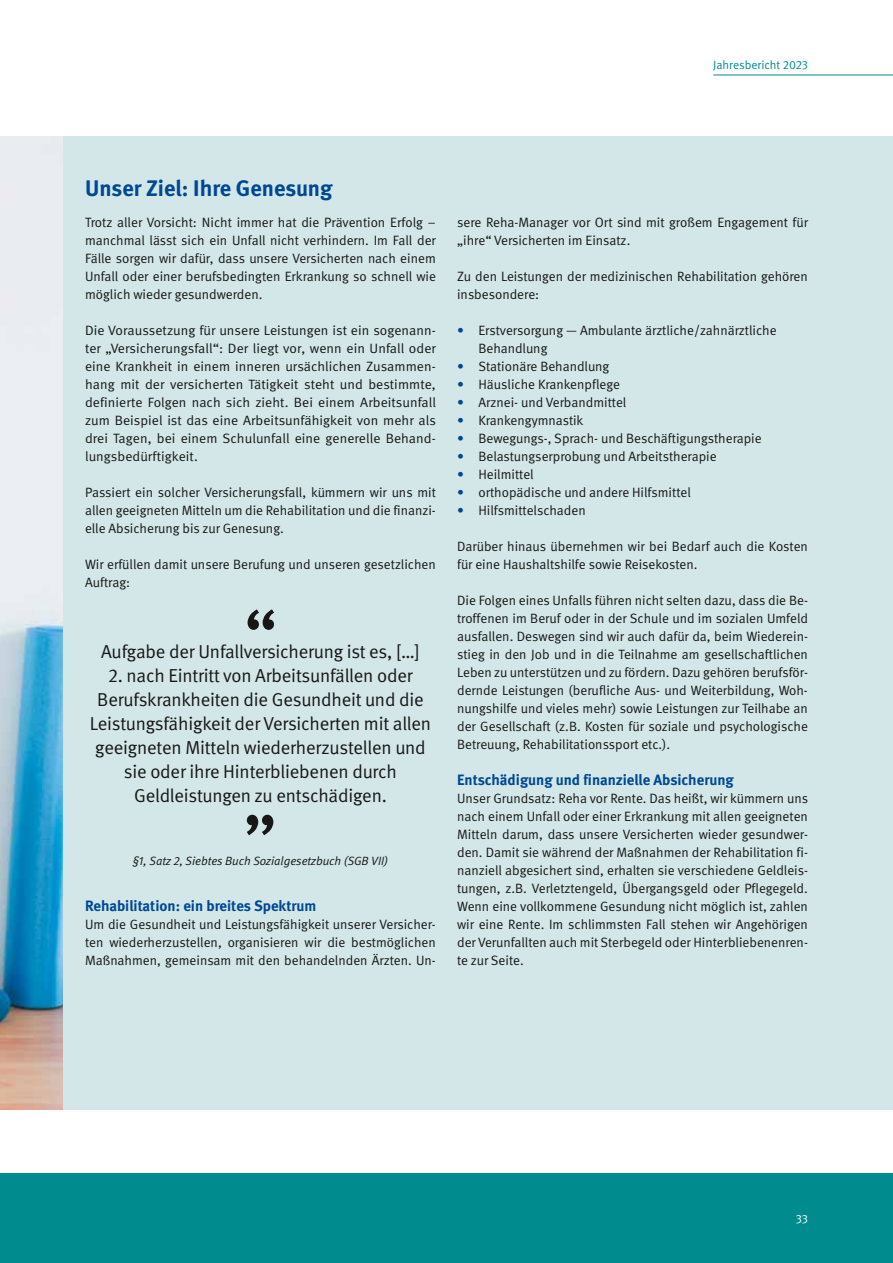
<style>
.page{position:relative;width:893px;height:1263px;background:#fff}
.page>*{position:absolute;margin:0;border:0;box-sizing:border-box;transform-origin:0 0}
.t1{font:76.5px "DGUV Meta";color:#181716}
.t2{font:700 22.5px "DGUV Meta";color:#004893}
.t3{font:18.75px/24px "DGUV Meta";letter-spacing:-.01em;color:#181716;text-align:center}
.t4{font:700 15px "DGUV Meta";color:#004893}
.t5{font:13.5px/18px "DGUV Meta";color:#181716;text-align:justify}
.t6{font:italic 12px "DGUV Meta";color:#181716}
.t7{font:12px "DGUV Meta";color:#008c8e}
.t8{font:12px "DGUV Meta";color:#fff}
.s1{color:#004893}
</style>
<div class="page">
<div style="left:0;top:1174px;width:893px;height:89px;background:#008c8e"></div>
<hr style="left:713px;top:75px;width:180px;height:1px;background:#008c8e">
<img style="left:0;top:136px;width:64px;height:974px">
<div style="left:64px;top:136px;width:829px;height:973px;background:#d3e7e8"></div>
<p class="t7" style="left:713px;top:58px;width:96px">Jahresbericht 2023</p>
<h2 class="t2" style="left:85px;top:174px;width:249px">Unser Ziel: Ihre Genesung</h2>
<p class="t5" style="left:85px;top:214px;width:352px">Trotz aller Vorsicht: Nicht immer hat die Prävention Erfolg – manchmal lässt sich ein Unfall nicht verhindern. Im Fall der Fälle sorgen wir dafür, dass unsere Versicherten nach einem Unfall oder einer berufsbedingten Erkrankung so schnell wie möglich wieder gesundwerden.</p>
<p class="t5" style="left:85px;top:322px;width:352px">Die Voraussetzung für unsere Leistungen ist ein sogenann&shy;ter „Versicherungsfall“: Der liegt vor, wenn ein Unfall oder eine Krankheit in einem inneren ursächlichen Zusammen&shy;hang mit der versicherten Tätigkeit steht und bestimmte, definierte Folgen nach sich zieht. Bei einem Arbeitsunfall zum Beispiel ist das eine Arbeitsunfähigkeit von mehr als drei Tagen, bei einem Schulunfall eine generelle Behand&shy;lungsbedürftigkeit.</p>
<p class="t5" style="left:85px;top:484px;width:352px">Passiert ein solcher Versicherungsfall, kümmern wir uns mit allen geeigneten Mitteln um die Rehabilitation und die finanzi&shy;elle Absicherung bis zur Genesung.</p>
<p class="t5" style="left:85px;top:556px;width:352px">Wir erfüllen damit unsere Berufung und unseren gesetzlichen<br>Auftrag:</p>
<h1 class="t1" style="left:243px;top:593px;width:36px">“</h1>
<p class="t3" style="left:90px;top:664px;width:343px">2. nach Eintritt von Arbeitsunfällen oder Berufskrankheiten die Gesundheit und die Leistungsfähigkeit der Versicherten mit allen geeigneten Mitteln wiederherzustellen und sie oder ihre Hinterbliebenen durch Geldleistungen zu entschädigen.</p>
<h1 class="t1" style="left:243px;top:753px;width:37px">„</h1>
<p class="t6" style="left:133px;top:854px;width:257px">§1, Satz 2, Siebtes Buch Sozialgesetzbuch (SGB VII)</p>
<h3 class="t3" style="left:101px;top:640px;width:320px">Aufgabe der Unfallversicherung ist es, […]</h3>
<p class="t4" style="left:85px;top:897px;width:233px">Rehabilitation: ein breites Spektrum</p>
<p class="t5" style="left:85px;top:916px;width:352px">Um die Gesundheit und Leistungsfähigkeit unserer Versicher&shy;ten wiederherzustellen, organisieren wir die bestmöglichen Maßnahmen, gemeinsam mit den behandelnden Ärzten. Un-</p>
<p class="t5" style="left:457px;top:214px;width:352px">sere Reha-Manager vor Ort sind mit großem Engagement für „ihre“ Versicherten im Einsatz.</p>
<p class="t5" style="left:457px;top:268px;width:352px">Zu den Leistungen der medizinischen Rehabilitation gehören insbesondere:</p>
<p class="t5" style="left:478px;top:322px;width:300px;text-indent:-21px"><span class="s1">•</span> Erstversorgung — Ambulante ärztliche/zahnärztliche<br>Behandlung</p>
<p class="t5" style="left:457px;top:358px;width:154px"><span class="s1">•</span> Stationäre Behandlung</p>
<p class="t5" style="left:457px;top:376px;width:164px"><span class="s1">•</span> Häusliche Krankenpflege</p>
<p class="t5" style="left:457px;top:394px;width:171px"><span class="s1">•</span> Arznei- und Verbandmittel</p>
<p class="t5" style="left:457px;top:412px;width:128px"><span class="s1">•</span> Krankengymnastik</p>
<p class="t5" style="left:457px;top:430px;width:306px"><span class="s1">•</span> Bewegungs-, Sprach- und Beschäftigungstherapie</p>
<p class="t5" style="left:457px;top:448px;width:261px"><span class="s1">•</span> Belastungserprobung und Arbeitstherapie</p>
<p class="t5" style="left:457px;top:466px;width:78px"><span class="s1">•</span> Heilmittel</p>
<p class="t5" style="left:457px;top:484px;width:235px"><span class="s1">•</span> orthopädische und andere Hilfsmittel</p>
<p class="t5" style="left:457px;top:502px;width:130px"><span class="s1">•</span> Hilfsmittelschaden</p>
<p class="t5" style="left:457px;top:538px;width:352px">Darüber hinaus übernehmen wir bei Bedarf auch die Kosten für eine Haushaltshilfe sowie Reisekosten.</p>
<p class="t5" style="left:457px;top:592px;width:352px">Die Folgen eines Unfalls führen nicht selten dazu, dass die Be&shy;troffenen im Beruf oder in der Schule und im sozialen Umfeld ausfallen. Deswegen sind wir auch dafür da, beim Wiederein&shy;stieg in den Job und in die Teilnahme am gesellschaftlichen Leben zu unterstützen und zu fördern. Dazu gehören berufsför&shy;dernde Leistungen (berufliche Aus- und Weiterbildung, Woh&shy;nungshilfe und vieles mehr) sowie Leistungen zur Teilhabe an der Gesellschaft (z.B. Kosten für soziale und psychologische Betreuung, Rehabilitationssport etc.).</p>
<p class="t4" style="left:457px;top:771px;width:278px">Entschädigung und finanzielle Absicherung</p>
<p class="t5" style="left:457px;top:790px;width:352px">Unser Grundsatz: Reha vor Rente. Das heißt, wir kümmern uns nach einem Unfall oder einer Erkrankung mit allen geeigneten Mitteln darum, dass unsere Versicherten wieder gesundwer&shy;den. Damit sie während der Maßnahmen der Rehabilitation fi&shy;nanziell abgesichert sind, erhalten sie verschiedene Geldleis&shy;tungen, z.B. Verletztengeld, Übergangsgeld oder Pflegegeld.<br>Wenn eine vollkommene Gesundung nicht möglich ist, zahlen wir eine Rente. Im schlimmsten Fall stehen wir Angehörigen der Verunfallten auch mit Sterbegeld oder Hinterbliebenenren&shy;te zur Seite.</p>
<p class="t8" style="left:796px;top:1212px;width:14px">33</p>
</div>
